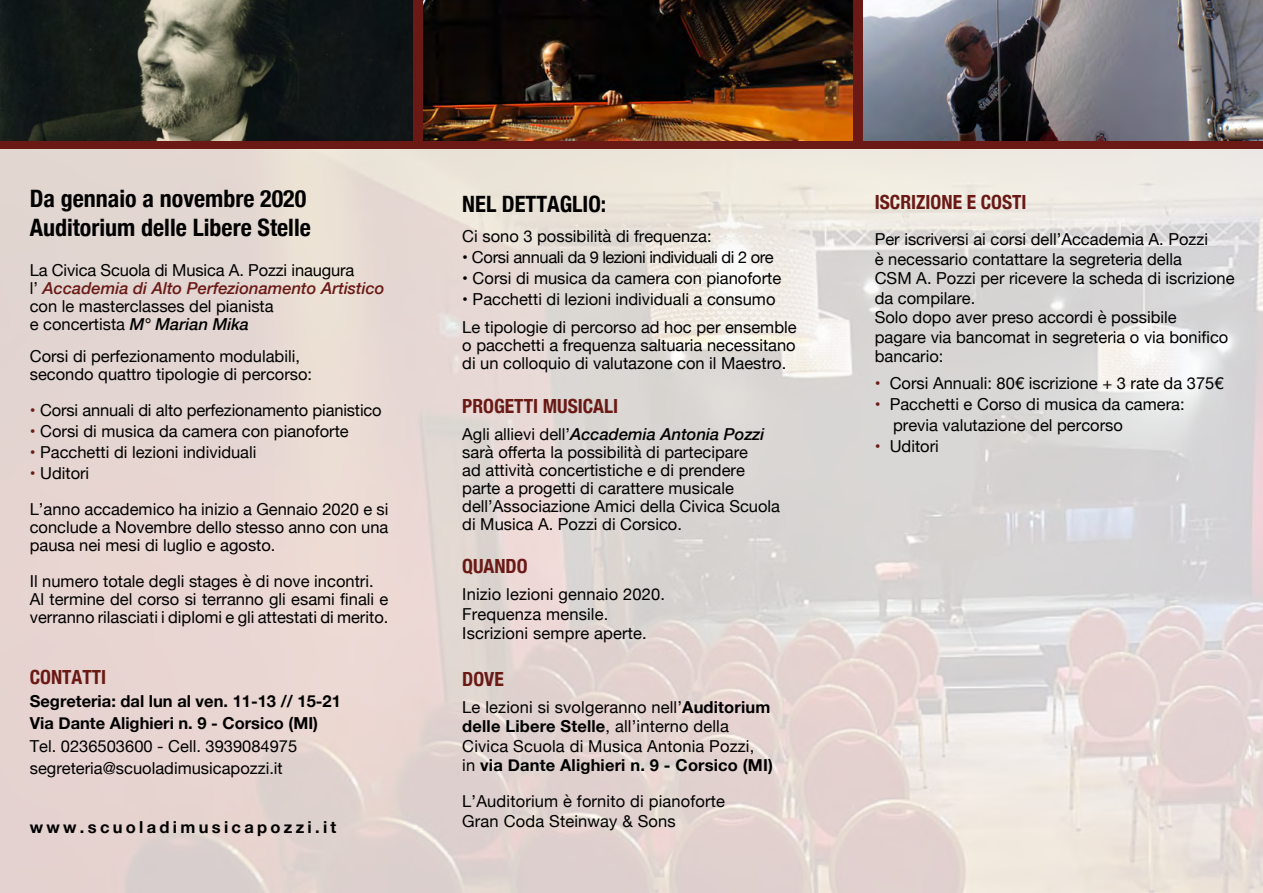
<style>
.page{position:relative;width:1263px;height:893px;background:#fff}
.page>*{position:absolute;margin:0;border:0;box-sizing:border-box;transform-origin:0 0}
.t1{font:700 condensed 24px/28.5px "Helvetica Neue";color:#000}
.t2{font:700 condensed 22.5px "Helvetica Neue";color:#000}
.t3{font:700 condensed 19.5px "Helvetica Neue";color:#6a1915}
.t4{font:16.5px/18px "Helvetica Neue";color:#000}
.t5{font:700 16.5px/22.5px "Helvetica Neue";color:#000}
.t6{font:16.5px "Helvetica Neue";letter-spacing:-.03em;color:#000}
.t7{font:700 16.5px "Helvetica Neue";letter-spacing:.2em;color:#000}
.s1{font-weight:500;font-style:italic;color:#6a1915}
.s2{font-weight:500;font-style:italic}
.s3{color:#6a1915}
.s4{font-weight:700}
</style>
<div class="page">
<img style="left:0;top:149px;width:1263px;height:744px">
<div style="left:0;top:0;width:1263px;height:149px;background:#6a1915"></div>
<img style="left:0;top:0;width:412px;height:140px">
<img style="left:863px;top:0;width:400px;height:140px">
<img style="left:423px;top:0;width:430px;height:140px">
<h1 class="t1" style="left:30px;top:183px;width:283px">Da gennaio a novembre 2020<br>Auditorium delle Libere Stelle</h1>
<p class="t4" style="left:30px;top:262px;width:356px">La Civica Scuola di Musica A. Pozzi inaugura<br>l’ <span class="s1">Accademia di Alto Perfezionamento Artistico </span>con le masterclasses del pianista<br>e concertista <span class="s2">M° Marian Mika</span></p>
<p class="t4" style="left:30px;top:348px;width:284px">Corsi di perfezionamento modulabili, secondo quattro tipologie di percorso:</p>
<p class="t4" style="left:30px;top:402px;width:353px"><span class="s3">•</span> Corsi annuali di alto perfezionamento pianistico</p>
<p class="t4" style="left:30px;top:423px;width:321px"><span class="s3">•</span> Corsi di musica da camera con pianoforte</p>
<p class="t4" style="left:30px;top:444px;width:228px"><span class="s3">•</span> Pacchetti di lezioni individuali</p>
<p class="t4" style="left:30px;top:456px;width:360px;line-height:36px"><span class="s3">•</span> Uditori<br>L’anno accademico ha inizio a Gennaio 2020 e si</p>
<p class="t4" style="left:30px;top:519px;width:360px">conclude a Novembre dello stesso anno con una pausa nei mesi di luglio e agosto.</p>
<p class="t4" style="left:30px;top:573px;width:360px">Il numero totale degli stages è di nove incontri.<br>Al termine del corso si terranno gli esami finali e verranno rilasciati i diplomi e gli attestati di merito.</p>
<p class="t3" style="left:30px;top:661px;width:78px">CONTATTI</p>
<p class="t5" style="left:30px;top:690px;width:313px">Segreteria: dal lun al ven. 11-13 // 15-21<br>Via Dante Alighieri n. 9 - Corsico (MI)</p>
<p class="t4" style="left:30px;top:735px;width:269px;line-height:22.5px">Tel. 0236503600 - Cell. 3939084975 segreteria@scuoladimusicapozzi.it</p>
<p class="t7" style="left:30px;top:814px;width:308px">www.scuoladimusicapozzi.it</p>
<h2 class="t2" style="left:462px;top:185px;width:146px">NEL DETTAGLIO:</h2>
<p class="t4" style="left:462px;top:228px;width:251px">Ci sono 3 possibilità di frequenza:</p>
<p class="t6" style="left:462px;top:245px;width:313px">• Corsi annuali da 9 lezioni individuali di 2 ore</p>
<p class="t4" style="left:462px;top:270px;width:321px">• Corsi di musica da camera con pianoforte</p>
<p class="t4" style="left:462px;top:286px;width:336px;line-height:28.5px">• Pacchetti di lezioni individuali a consumo<br>Le tipologie di percorso ad hoc per ensemble</p>
<p class="t4" style="left:462px;top:337px;width:335px">o pacchetti a frequenza saltuaria necessitano di un colloquio di valutazone con il Maestro.</p>
<p class="t3" style="left:462px;top:390px;width:157px">PROGETTI MUSICALI</p>
<p class="t4" style="left:462px;top:426px;width:319px">Agli allievi dell’<span class="s2">Accademia Antonia Pozzi </span>sarà offerta la possibilità di partecipare<br>ad attività concertistiche e di prendere parte a progetti di carattere musicale dell’Associazione Amici della Civica Scuola di Musica A. Pozzi di Corsico.</p>
<p class="t3" style="left:462px;top:550px;width:67px">QUANDO</p>
<p class="t4" style="left:462px;top:586px;width:204px;line-height:19.5px">Inizio lezioni gennaio 2020.<br>Frequenza mensile.<br>Iscrizioni sempre aperte.</p>
<p class="t3" style="left:462px;top:663px;width:43px">DOVE</p>
<p class="t4" style="left:462px;top:698px;width:312px;line-height:19.5px">Le lezioni si svolgeranno nell’<span class="s4">Auditorium delle Libere Stelle</span>, all’interno della Civica Scuola di Musica Antonia Pozzi,<br>in <span class="s4">via Dante Alighieri n. 9 - Corsico (MI)</span></p>
<p class="t4" style="left:462px;top:793px;width:264px;line-height:19.5px">L’Auditorium è fornito di pianoforte<br>Gran Coda Steinway &amp; Sons</p>
<p class="t3" style="left:875px;top:186px;width:153px">ISCRIZIONE E COSTI</p>
<p class="t4" style="left:875px;top:231px;width:361px;line-height:19.5px">Per iscriversi ai corsi dell’Accademia A. Pozzi<br>è necessario contattare la segreteria della<br>CSM A. Pozzi per ricevere la scheda di iscrizione da compilare.<br>Solo dopo aver preso accordi è possibile<br>pagare via bancomat in segreteria o via bonifico bancario:</p>
<p class="t4" style="left:875px;top:375px;width:350px"><span class="s3">•</span> Corsi Annuali: 80€ iscrizione + 3 rate da 375€</p>
<p class="t4" style="left:893px;top:395px;width:293px;line-height:21px;text-indent:-18px"><span class="s3">•</span> Pacchetti e Corso di musica da camera: previa valutazione del percorso</p>
<p class="t4" style="left:875px;top:438px;width:66px"><span class="s3">•</span> Uditori</p>
</div>
